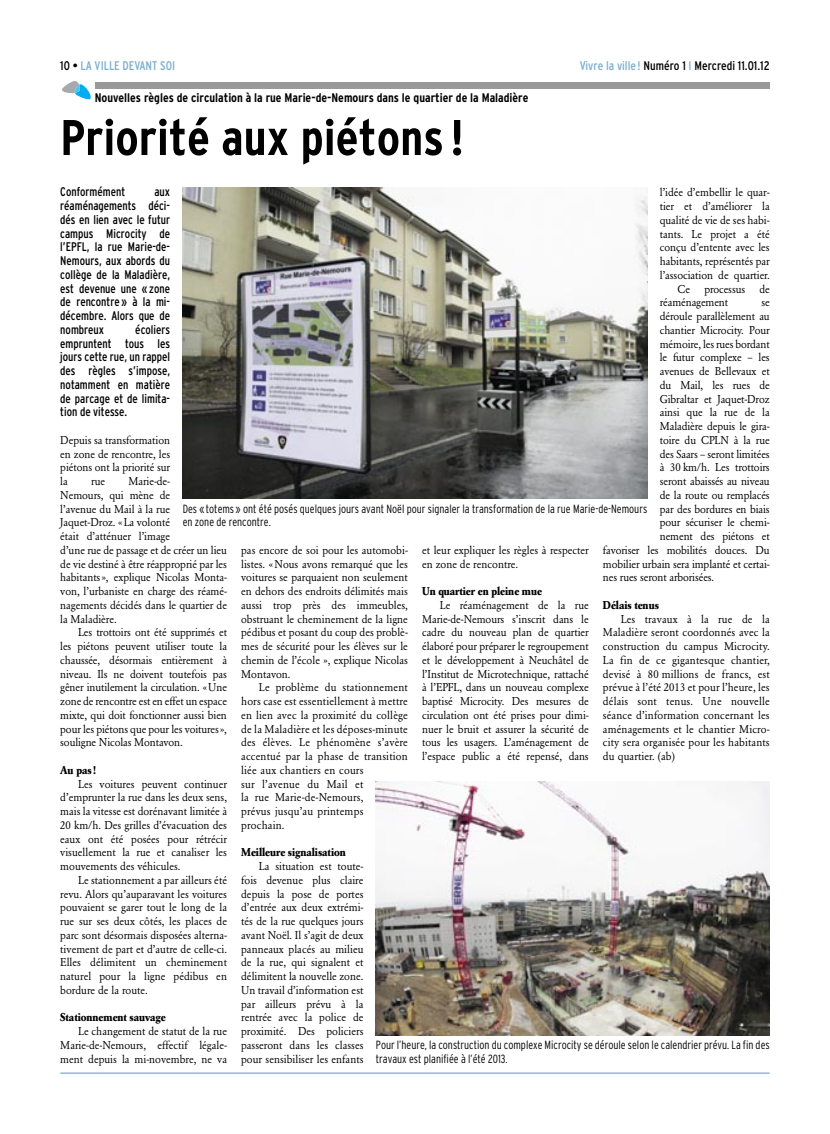
<style>
.page{position:relative;width:830px;height:1134px;background:#fff}
.page>*{position:absolute;margin:0;border:0;box-sizing:border-box;transform-origin:0 0}
.t1{font:700 condensed 50px "Interstate";color:#000}
.t2{font:condensed 12.5px/13.8px "Interstate";color:#000;text-align:justify;scale:.95 1}
.t3{font:700 condensed 12.5px "Interstate";color:#000}
.t4{font:condensed 12.5px "Interstate";color:#000}
.t5{font:condensed 12.5px "Interstate";color:#7caece}
.t6{font:300 condensed 11.88px/13.8px "Interstate";color:#000;scale:.95 1}
.t7{font:11.25px/13.8px "Garamond BE";letter-spacing:-.005em;color:#000;text-align:justify;scale:.95 1}
.t8{font:11.25px/13.8px "Garamond BE";letter-spacing:.015em;color:#000;scale:.95 1}
.t9{font:700 11.25px "Garamond BE";color:#000;scale:.95 1}
.s1{color:#000}
.s2{color:#7caece}
</style>
<div class="page">
<hr style="left:60px;top:1072px;width:709px;height:2px;background:#7caece">
<svg style="left:62px;top:81px;width:29px;height:18px"></svg>
<div style="left:95px;top:83px;width:674px;height:6px;background:#999"></div>
<img style="left:182px;top:188px;width:465px;height:311px">
<img style="left:376px;top:781px;width:393px;height:254px">
<p class="t5" style="left:60px;top:61px;width:116px"><span class="s1">10 •</span> LA VILLE DEVANT SOI</p>
<p class="t4" style="left:579px;top:61px;width:191px"><span class="s2">Vivre la ville !</span> Numéro 1 <span class="s2">I</span> Mercredi 11.01.12</p>
<p class="t3" style="left:95px;top:93px;width:435px">Nouvelles règles de circulation à la rue Marie-de-Nemours dans le quartier de la Maladière</p>
<h1 class="t1" style="left:60px;top:119px;width:405px">Priorité aux piétons !</h1>
<p class="t2" style="left:60px;top:186px;width:70px">Conformément</p>
<p class="t7" style="left:659px;top:186px;width:117px">l’idée d’embellir le quar-</p>
<p class="t7" style="left:659px;top:200px;width:117px">tier et d’améliorer la</p>
<p class="t7" style="left:659px;top:214px;width:117px">qualité de vie de ses habi-</p>
<p class="t7" style="left:659px;top:228px;width:117px">tants. Le projet a été</p>
<p class="t7" style="left:659px;top:241px;width:117px">conçu d’entente avec les</p>
<p class="t7" style="left:659px;top:255px;width:117px">habitants, représentés par</p>
<p class="t7" style="left:659px;top:269px;width:117px">l’association de quartier.</p>
<p class="t7" style="left:677px;top:283px;width:15px">Ce</p>
<p class="t7" style="left:704px;top:283px;width:44px">processus</p>
<p class="t7" style="left:759px;top:283px;width:12px">de</p>
<p class="t7" style="left:659px;top:296px;width:73px">réaménagement</p>
<p class="t7" style="left:761px;top:296px;width:10px">se</p>
<p class="t7" style="left:659px;top:310px;width:117px">déroule parallèlement au</p>
<p class="t7" style="left:659px;top:324px;width:117px">chantier Microcity. Pour</p>
<p class="t7" style="left:659px;top:338px;width:117px">mémoire, les rues bordant</p>
<p class="t7" style="left:659px;top:351px;width:117px">le futur complexe – les</p>
<p class="t7" style="left:659px;top:365px;width:117px">avenues de Bellevaux et</p>
<p class="t7" style="left:659px;top:379px;width:117px">du Mail, les rues de</p>
<p class="t7" style="left:659px;top:393px;width:117px">Gibraltar et Jaquet-Droz</p>
<p class="t7" style="left:659px;top:406px;width:117px">ainsi que la rue de la</p>
<p class="t7" style="left:659px;top:420px;width:117px">Maladière depuis le gira-</p>
<p class="t7" style="left:659px;top:434px;width:117px">toire du CPLN à la rue</p>
<p class="t7" style="left:659px;top:448px;width:117px">des Saars – seront limitées</p>
<p class="t7" style="left:659px;top:461px;width:117px">à 30 km/h. Les trottoirs</p>
<p class="t7" style="left:659px;top:475px;width:117px">seront abaissés au niveau</p>
<p class="t7" style="left:659px;top:489px;width:117px">de la route ou remplacés</p>
<p class="t7" style="left:659px;top:503px;width:117px">par des bordures en biais</p>
<p class="t7" style="left:659px;top:516px;width:117px">pour sécuriser le chemi-</p>
<p class="t7" style="left:659px;top:530px;width:117px">nement des piétons et</p>
<p class="t7" style="left:602px;top:544px;width:177px">favoriser les mobilités douces. Du</p>
<p class="t7" style="left:602px;top:558px;width:177px">mobilier urbain sera implanté et certai-</p>
<p class="t7" style="left:602px;top:571px;width:119px">nes rues seront arborisées.</p>
<p class="t9" style="left:602px;top:600px;width:60px">Délais tenus</p>
<p class="t7" style="left:602px;top:613px;width:177px;text-indent:18px">Les travaux à la rue de la Maladière seront coordonnés avec la construction du campus Microcity.<br>La fin de ce gigantesque chantier, devisé à 80 millions de francs, est prévue à l’été 2013 et pour l’heure, les délais sont tenus. Une nouvelle séance d’information concernant les aménagements et le chantier Micro&shy;city sera organisée pour les habitants du quartier. (ab)</p>
<p class="t2" style="left:60px;top:186px;width:117px;text-indent:94px">aux réaménagements déci&shy;dés en lien avec le futur campus Microcity de l’EPFL, la rue Marie-de-Nemours, aux abords du collège de la Maladière, est devenue une « zone de rencontre » à la mi&shy;décembre. Alors que de nombreux</p>
<p class="t2" style="left:60px;top:324px;width:117px;text-indent:75px">écoliers empruntent tous les jours cette rue, un rappel des règles s’impose, notamment en matière de parcage et de limita&shy;tion de vitesse.</p>
<p class="t7" style="left:60px;top:434px;width:117px">Depuis sa transformation en zone de rencontre, les piétons ont la priorité sur la</p>
<p class="t7" style="left:60px;top:475px;width:177px;text-align:left;text-indent:68px">Marie-de-<br>Nemours, qui mène de<br>l’avenue du Mail à la rue<br>Jaquet-Droz. «La volonté<br>était d’atténuer l’image<br>d’une rue de passage et de créer un lieu de vie destiné à être réapproprié par les habitants», explique Nicolas Monta&shy;von, l’urbaniste en charge des réamé&shy;nagements décidés dans le quartier de la Maladière.</p>
<p class="t7" style="left:60px;top:626px;width:177px;text-indent:18px">Les trottoirs ont été supprimés et les piétons peuvent utiliser toute la chaussée, désormais entièrement à niveau. Ils ne doivent toutefois pas gêner inutilement la circulation. «Une zone de rencontre est en effet un espace mixte, qui doit fonctionner aussi bien pour les piétons que pour les voitures», souligne Nicolas Montavon.</p>
<p class="t9" style="left:60px;top:765px;width:39px">Au pas !</p>
<p class="t7" style="left:60px;top:778px;width:177px;text-indent:18px">Les voitures peuvent continuer d’emprunter la rue dans les deux sens, mais la vitesse est dorénavant limitée à 20 km/h. Des grilles d’évacuation des eaux ont été posées pour rétrécir visuellement la rue et canaliser les mouvements des véhicules.</p>
<p class="t7" style="left:60px;top:874px;width:177px;text-indent:18px">Le stationnement a par ailleurs été revu. Alors qu’auparavant les voitures pouvaient se garer tout le long de la rue sur ses deux côtés, les places de parc sont désormais disposées alterna&shy;tivement de part et d’autre de celle-ci.<br>Elles délimitent un cheminement naturel pour la ligne pédibus en bordure de la route.</p>
<p class="t9" style="left:60px;top:1013px;width:112px">Stationnement sauvage</p>
<p class="t7" style="left:60px;top:1025px;width:177px;text-indent:18px">Le changement de statut de la rue Marie-de-Nemours, effectif légale&shy;ment depuis la mi-novembre, ne va</p>
<p class="t7" style="left:91px;top:475px;width:16px">rue</p>
<p class="t6" style="left:182px;top:502px;width:490px">Des « totems » ont été posés quelques jours avant Noël pour signaler la transformation de la rue Marie-de-Nemours en zone de rencontre.</p>
<p class="t7" style="left:241px;top:544px;width:177px">pas encore de soi pour les automobi&shy;listes. «Nous avons remarqué que les voitures se parquaient non seulement en dehors des endroits délimités mais aussi trop près des immeubles, obstruant le cheminement de la ligne pédibus et posant du coup des problè&shy;mes de sécurité pour les élèves sur le chemin de l’école », explique Nicolas Montavon.</p>
<p class="t8" style="left:241px;top:681px;width:177px;text-indent:18px">Le problème du stationnement hors case est essentiellement à mettre en lien avec la proximité du collège de la Maladière et les déposes-minute des élèves. Le phénomène s’avère accentué par la phase de transition liée aux chantiers en cours<br>sur l’avenue du Mail et<br>la rue Marie-de-Nemours,<br>prévus jusqu’au printemps prochain.</p>
<p class="t9" style="left:241px;top:848px;width:112px">Meilleure signalisation</p>
<p class="t7" style="left:241px;top:860px;width:130px;text-indent:18px">La situation est toute&shy;fois devenue plus claire depuis la pose de portes d’entrée aux deux extrémi&shy;tés de la rue quelques jours avant Noël. Il s’agit de deux panneaux placés au milieu de la rue, qui signalent et délimitent la nouvelle zone.<br>Un travail d’information est par ailleurs prévu à la rentrée avec la police de proximité. Des policiers passeront dans les classes pour sensibiliser les enfants</p>
<p class="t7" style="left:422px;top:544px;width:177px">et leur expliquer les règles à respecter en zone de rencontre.</p>
<p class="t9" style="left:422px;top:586px;width:128px">Un quartier en pleine mue</p>
<p class="t7" style="left:422px;top:599px;width:177px;text-indent:18px">Le réaménagement de la rue Marie-de-Nemours s’inscrit dans le cadre du nouveau plan de quartier élaboré pour préparer le regroupement et le développement à Neuchâtel de l’Institut de Microtechnique, rattaché à l’EPFL, dans un nouveau complexe baptisé Microcity. Des mesures de circulation ont été prises pour dimi&shy;nuer le bruit et assurer la sécurité de tous les usagers. L’aménagement de l’espace public a été repensé, dans</p>
<p class="t6" style="left:376px;top:1039px;width:416px">Pour l’heure, la construction du complexe Microcity se déroule selon le calendrier prévu. La fin des travaux est planifiée à l’été 2013.</p>
</div>
